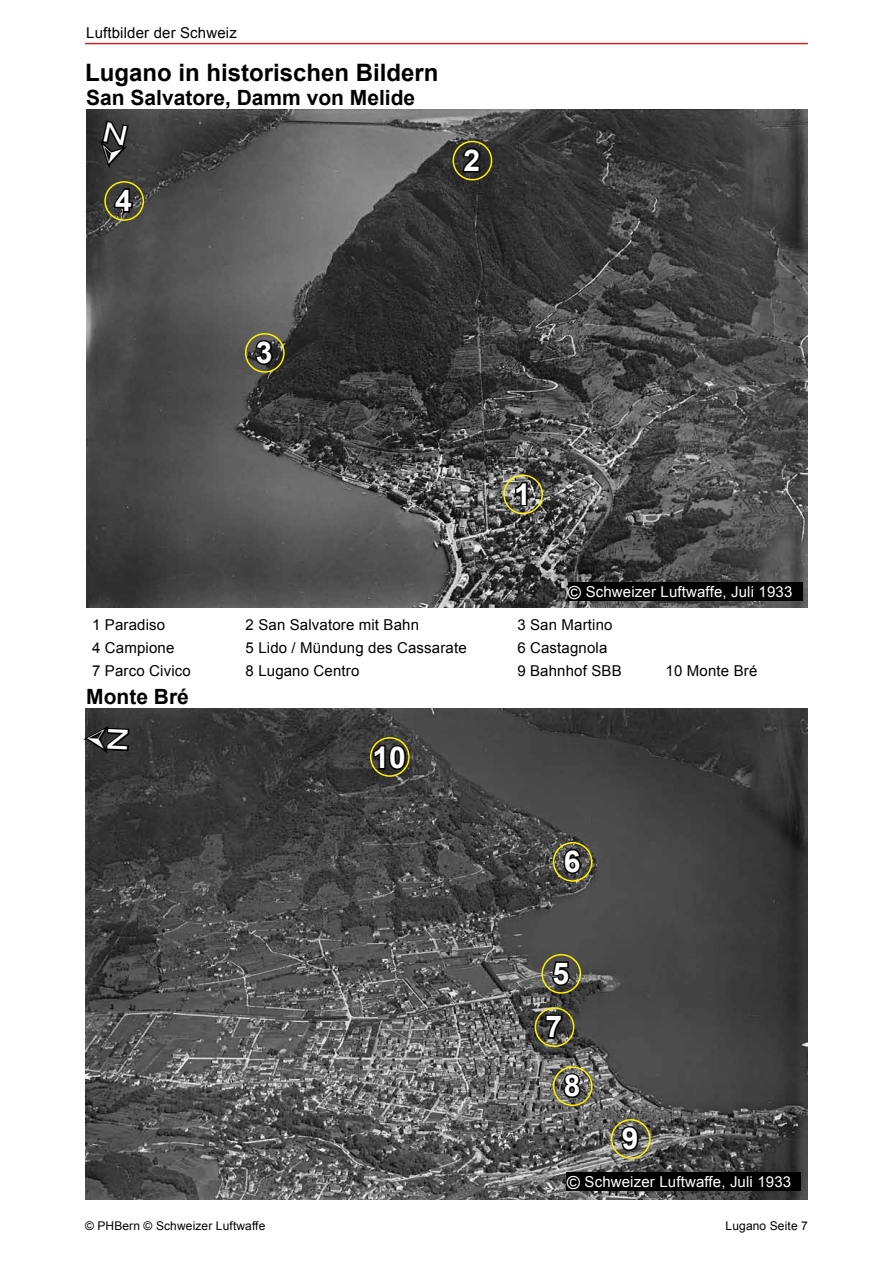
<style>
.page{position:relative;width:893px;height:1263px;background:#fff}
.page>*{position:absolute;margin:0;border:0;box-sizing:border-box;transform-origin:0 0}
.t1{font:700 30px "Arial";color:#fff}
.t2{font:700 24px "Arial";color:#000}
.t3{font:700 21px "Arial";color:#000}
.t4{font:15px "Arial";letter-spacing:.01em;color:#000}
.t5{font:15px "Arial";letter-spacing:.01em;color:#fff}
.t6{font:12px "Arial";letter-spacing:.01em;color:#000}
.s1{font-size:18px}
</style>
<div class="page">
<hr style="left:85px;top:43px;width:723px;height:1px;background:#d2232a">
<img style="left:86px;top:110px;width:722px;height:497px">
<div style="left:568px;top:582px;width:234px;height:19px;background:#000"></div>
<img style="left:86px;top:709px;width:721px;height:490px">
<div style="left:567px;top:1172px;width:234px;height:19px;background:#000"></div>
<div style="left:370px;top:737px;width:40px;height:40px;border:2px solid #fff200;border-radius:50%"></div>
<svg style="left:372px;top:743px;width:36px;height:29px"></svg>
<div style="left:503px;top:475px;width:40px;height:39px;border:2px solid #fff200;border-radius:50%"></div>
<svg style="left:514px;top:480px;width:15px;height:28px"></svg>
<div style="left:453px;top:141px;width:39px;height:39px;border:2px solid #fff200;border-radius:50%"></div>
<svg style="left:461px;top:146px;width:21px;height:28px"></svg>
<div style="left:245px;top:333px;width:40px;height:40px;border:2px solid #fff200;border-radius:50%"></div>
<svg style="left:254px;top:338px;width:21px;height:28px"></svg>
<div style="left:104px;top:181px;width:40px;height:40px;border:2px solid #fff200;border-radius:50%"></div>
<svg style="left:113px;top:186px;width:21px;height:28px"></svg>
<div style="left:541px;top:954px;width:40px;height:40px;border:2px solid #fff200;border-radius:50%"></div>
<svg style="left:550px;top:960px;width:22px;height:27px"></svg>
<div style="left:553px;top:842px;width:39px;height:40px;border:2px solid #fff200;border-radius:50%"></div>
<svg style="left:561px;top:847px;width:22px;height:29px"></svg>
<div style="left:535px;top:1007px;width:39px;height:40px;border:2px solid #fff200;border-radius:50%"></div>
<svg style="left:544px;top:1013px;width:20px;height:27px"></svg>
<div style="left:553px;top:1066px;width:39px;height:40px;border:2px solid #fff200;border-radius:50%"></div>
<svg style="left:562px;top:1071px;width:21px;height:29px"></svg>
<div style="left:611px;top:1119px;width:40px;height:40px;border:2px solid #fff200;border-radius:50%"></div>
<svg style="left:619px;top:1124px;width:22px;height:28px"></svg>
<svg style="left:97px;top:119px;width:35px;height:55px;background:#282828"></svg>
<svg style="left:83px;top:722px;width:49px;height:35px;background:#2b2b2b"></svg>
<p class="t4" style="left:86px;top:22px;width:152px">Luftbilder der Schweiz</p>
<h2 class="t2" style="left:85px;top:57px;width:355px">Lugano in historischen Bildern</h2>
<h3 class="t3" style="left:86px;top:83px;width:331px">San Salvatore, Damm von Melide</h3>
<h1 class="t1" style="left:115px;top:181px;width:18px">4</h1>
<h1 class="t1" style="left:463px;top:140px;width:18px">2</h1>
<h1 class="t1" style="left:256px;top:333px;width:18px">3</h1>
<h1 class="t1" style="left:514px;top:474px;width:18px">1</h1>
<p class="t5" style="left:568px;top:582px;width:226px"><span class="s1">©</span> Schweizer Luftwaffe, Juli 1933</p>
<p class="t4" style="left:92px;top:615px;width:75px">1 Paradiso</p>
<p class="t4" style="left:246px;top:615px;width:175px">2 San Salvatore mit Bahn</p>
<p class="t4" style="left:517px;top:615px;width:97px">3 San Martino</p>
<p class="t4" style="left:92px;top:638px;width:84px">4 Campione</p>
<p class="t4" style="left:246px;top:638px;width:223px">5 Lido / Mündung des Cassarate</p>
<p class="t4" style="left:517px;top:638px;width:92px">6 Castagnola</p>
<p class="t4" style="left:92px;top:661px;width:100px">7 Parco Civico</p>
<p class="t4" style="left:246px;top:661px;width:115px">8 Lugano Centro</p>
<p class="t4" style="left:517px;top:661px;width:106px">9 Bahnhof SBB</p>
<p class="t4" style="left:666px;top:661px;width:93px">10 Monte Bré</p>
<h3 class="t3" style="left:86px;top:682px;width:104px">Monte Bré</h3>
<h1 class="t1" style="left:372px;top:738px;width:35px">10</h1>
<h1 class="t1" style="left:564px;top:841px;width:18px">6</h1>
<h1 class="t1" style="left:552px;top:953px;width:18px">5</h1>
<h1 class="t1" style="left:546px;top:1007px;width:18px">7</h1>
<h1 class="t1" style="left:564px;top:1066px;width:18px">8</h1>
<h1 class="t1" style="left:622px;top:1119px;width:18px">9</h1>
<p class="t5" style="left:567px;top:1172px;width:226px"><span class="s1">©</span> Schweizer Luftwaffe, Juli 1933</p>
<p class="t6" style="left:85px;top:1218px;width:182px">© PHBern © Schweizer Luftwaffe</p>
<p class="t6" style="left:726px;top:1218px;width:84px">Lugano Seite 7</p>
</div>
